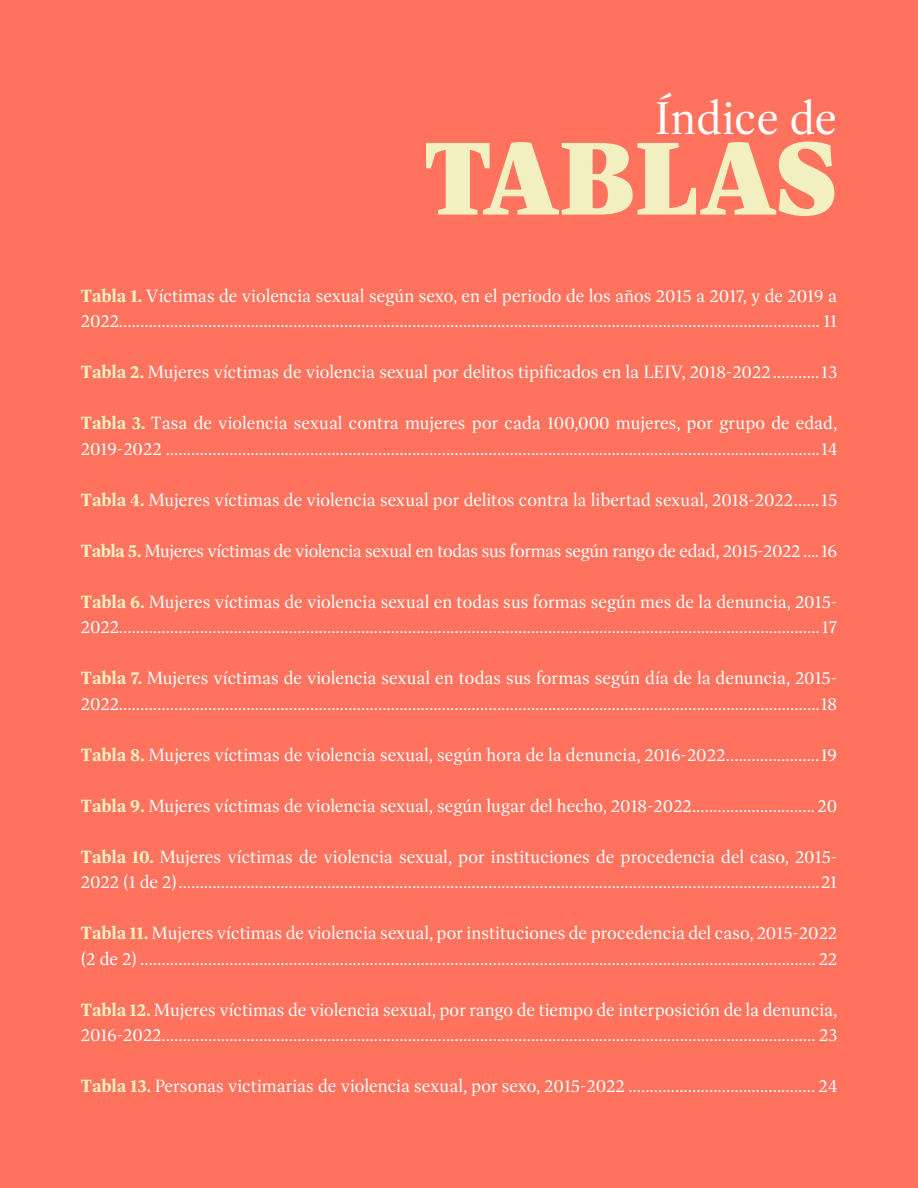
<style>
.page{position:relative;width:918px;height:1188px;background:#ff735e}
.page>*{position:absolute;margin:0;border:0;box-sizing:border-box;transform-origin:0 0}
.t1{font:900 105px "Dashiell Bright";letter-spacing:-.02em;color:#f2efc1}
.t2{font:46.5px "Dashiell Bright";color:#fff}
.t3{font:18px/25.5px "Dashiell Bright";color:#fff}
.t4{font:18px "Dashiell Bright";letter-spacing:-.02em;color:#fff}
.s1{font-weight:700;color:#f2efc1}
</style>
<div class="page">
<h2 class="t2" style="left:655px;top:90px;width:184px">Índice de</h2>
<h1 class="t1" style="left:425px;top:111px;width:414px">TABLAS</h1>
<p class="t3" style="left:81px;top:283px;width:758px"><span class="s1">Tabla 1.</span> Víctimas de violencia sexual según sexo, en el periodo de los años 2015 a 2017, y de 2019 a<br>2022..................................................................................................................................................................... 11</p>
<p class="t3" style="left:81px;top:360px;width:758px"><span class="s1">Tabla 2.</span> Mujeres víctimas de violencia sexual por delitos tipificados en la LEIV, 2018-2022...........13</p>
<p class="t3" style="left:81px;top:411px;width:758px"><span class="s1">Tabla 3.</span> Tasa de violencia sexual contra mujeres por cada 100,000 mujeres, por grupo de edad,<br>2019-2022 ..........................................................................................................................................................14</p>
<p class="t3" style="left:81px;top:487px;width:758px"><span class="s1">Tabla 4.</span> Mujeres víctimas de violencia sexual por delitos contra la libertad sexual, 2018-2022......15</p>
<p class="t4" style="left:81px;top:540px;width:758px"><span class="s1">Tabla 5.</span> Mujeres víctimas de violencia sexual en todas sus formas según rango de edad, 2015-2022 ....16</p>
<p class="t3" style="left:81px;top:589px;width:758px"><span class="s1">Tabla 6.</span> Mujeres víctimas de violencia sexual en todas sus formas según mes de la denuncia, 2015-<br>2022.....................................................................................................................................................................17</p>
<p class="t3" style="left:81px;top:666px;width:758px"><span class="s1">Tabla 7.</span> Mujeres víctimas de violencia sexual en todas sus formas según día de la denuncia, 2015-<br>2022.....................................................................................................................................................................18</p>
<p class="t3" style="left:81px;top:742px;width:758px"><span class="s1">Tabla 8.</span> Mujeres víctimas de violencia sexual, según hora de la denuncia, 2016-2022......................19</p>
<p class="t3" style="left:81px;top:793px;width:758px"><span class="s1">Tabla 9.</span> Mujeres víctimas de violencia sexual, según lugar del hecho, 2018-2022.............................20</p>
<p class="t3" style="left:81px;top:844px;width:758px"><span class="s1">Tabla 10.</span> Mujeres víctimas de violencia sexual, por instituciones de procedencia del caso, 2015-<br>2022 (1 de 2).......................................................................................................................................................21</p>
<p class="t3" style="left:81px;top:921px;width:758px"><span class="s1">Tabla 11.</span> Mujeres víctimas de violencia sexual, por instituciones de procedencia del caso, 2015-2022 (2 de 2) ............................................................................................................................................................... 22</p>
<p class="t3" style="left:81px;top:997px;width:758px"><span class="s1">Tabla 12.</span> Mujeres víctimas de violencia sexual, por rango de tiempo de interposición de la denuncia,<br>2016-2022.......................................................................................................................................................... 23</p>
<p class="t3" style="left:81px;top:1074px;width:758px"><span class="s1">Tabla 13.</span> Personas victimarias de violencia sexual, por sexo, 2015-2022 ............................................ 24</p>
</div>
